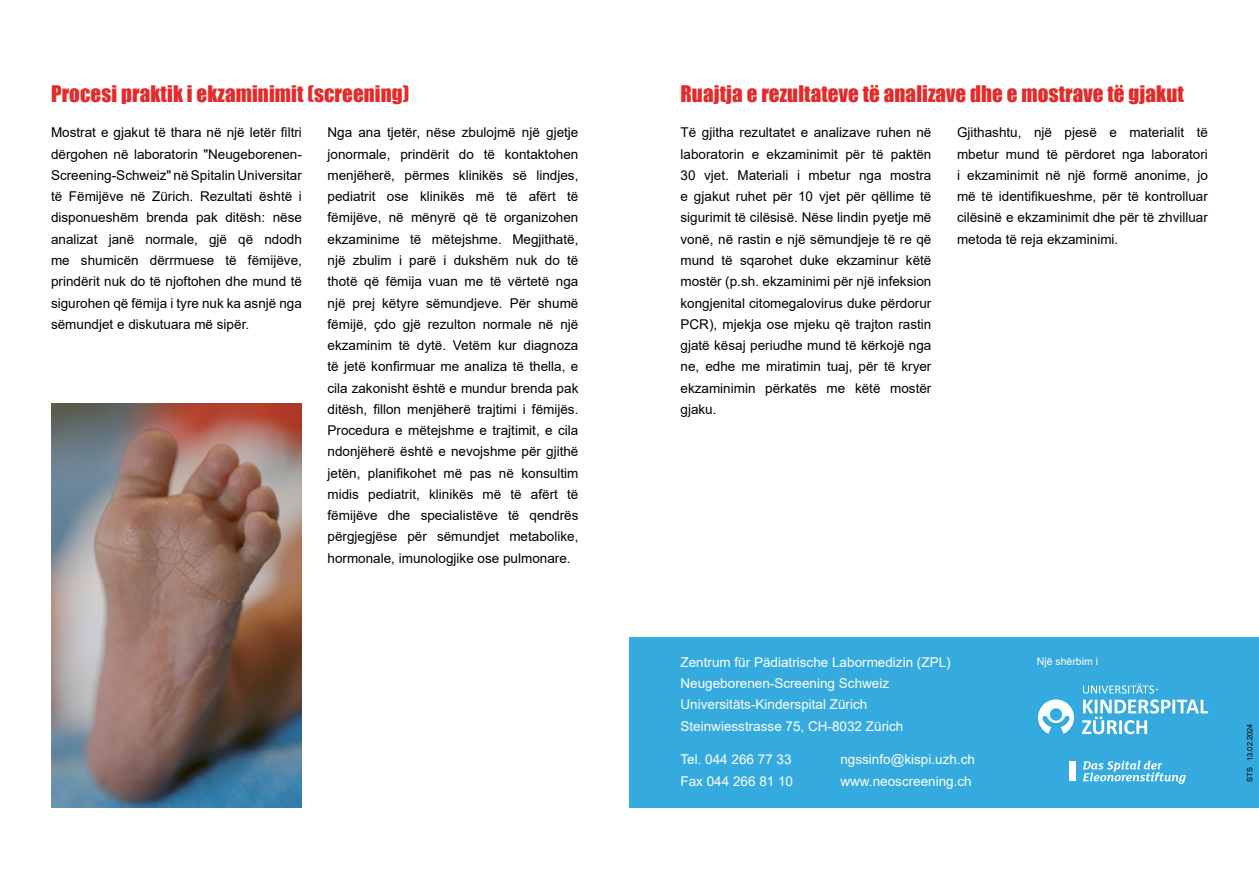
<style>
.page{position:relative;width:1259px;height:893px;background:#fff}
.page>*{position:absolute;margin:0;border:0;box-sizing:border-box;transform-origin:0 0}
.t1{font:21px "Impact";letter-spacing:.005em;color:#e42b2b}
.t2{font:13.5px/21.3px "Arial";color:#000;text-align:justify}
.t3{font:13.5px/21.3px "Arial";color:#fff}
.t4{font:10.5px "Arial";color:#fff}
.t5{font:7.5px "Arial";color:#000}
</style>
<div class="page">
<div style="left:629px;top:638px;width:630px;height:170px;background:#35aade"></div>
<div style="left:1069px;top:761px;width:7px;height:20px;background:#fff"></div>
<svg style="left:1083px;top:761px;width:103px;height:23px"></svg>
<svg style="left:1082px;top:683px;width:126px;height:51px"></svg>
<svg style="left:1038px;top:699px;width:36px;height:35px"></svg>
<img style="left:51px;top:404px;width:251px;height:403px">
<h1 class="t1" style="left:51px;top:77px;width:360px">Procesi praktik i ekzaminimit (screening)</h1>
<p class="t2" style="left:51px;top:122px;width:252px">Mostrat e gjakut të thara në një letër filtri dërgohen në laboratorin "Neugeborenen-Screening-Schweiz" në Spitalin Universitar të Fëmijëve në Zürich. Rezultati është i disponueshëm brenda pak ditësh: nëse analizat janë normale, gjë që ndodh me shumicën dërrmuese të fëmijëve, prindërit nuk do të njoftohen dhe mund të sigurohen që fëmija i tyre nuk ka asnjë nga sëmundjet e diskutuara më sipër.</p>
<p class="t2" style="left:327px;top:122px;width:252px">Nga ana tjetër, nëse zbulojmë një gjetje jonormale, prindërit do të kontaktohen menjëherë, përmes klinikës së lindjes, pediatrit ose klinikës më të afërt të fëmijëve, në mënyrë që të organizohen ekzaminime të mëtejshme. Megjithatë, një zbulim i parë i dukshëm nuk do të thotë që fëmija vuan me të vërtetë nga një prej këtyre sëmundjeve. Për shumë fëmijë, çdo gjë rezulton normale në një ekzaminim të dytë. Vetëm kur diagnoza të jetë konfirmuar me analiza të thella, e cila zakonisht është e mundur brenda pak ditësh, fillon menjëherë trajtimi i fëmijës.<br>Procedura e mëtejshme e trajtimit, e cila ndonjëherë është e nevojshme për gjithë jetën, planifikohet më pas në konsultim midis pediatrit, klinikës më të afërt të fëmijëve dhe specialistëve të qendrës përgjegjëse për sëmundjet metabolike, hormonale, imunologjike ose pulmonare.</p>
<h1 class="t1" style="left:680px;top:77px;width:505px">Ruajtja e rezultateve të analizave dhe e mostrave të gjakut</h1>
<p class="t2" style="left:680px;top:122px;width:252px">Të gjitha rezultatet e analizave ruhen në laboratorin e ekzaminimit për të paktën 30 vjet. Materiali i mbetur nga mostra e gjakut ruhet për 10 vjet për qëllime të sigurimit të cilësisë. Nëse lindin pyetje më vonë, në rastin e një sëmundjeje të re që mund të sqarohet duke ekzaminur këtë mostër (p.sh. ekzaminimi për një infeksion kongjenital citomegalovirus duke përdorur PCR), mjekja ose mjeku që trajton rastin gjatë kësaj periudhe mund të kërkojë nga ne, edhe me miratimin tuaj, për të kryer ekzaminimin përkatës me këtë mostër gjaku.</p>
<p class="t2" style="left:957px;top:122px;width:252px">Gjithashtu, një pjesë e materialit të mbetur mund të përdoret nga laboratori i ekzaminimit në një formë anonime, jo më të identifikueshme, për të kontrolluar cilësinë e ekzaminimit dhe për të zhvilluar metoda të reja ekzaminimi.</p>
<p class="t3" style="left:680px;top:651px;width:272px">Zentrum für Pädiatrische Labormedizin (ZPL)<br>Neugeborenen-Screening Schweiz Universitäts-Kinderspital Zürich Steinwiesstrasse 75, CH-8032 Zürich</p>
<p class="t3" style="left:680px;top:749px;width:114px">Tel. 044 266 77 33<br>Fax 044 266 81 10</p>
<p class="t3" style="left:840px;top:749px;width:136px">ngssinfo@kispi.uzh.ch</p>
<p class="t3" style="left:840px;top:770px;width:133px">www.neoscreening.ch</p>
<p class="t4" style="left:1036px;top:654px;width:63px">Një shërbim i</p>
<p class="t5" style="left:1244px;top:761px;width:39px;rotate:-90deg">13.02.2024</p>
<p class="t5" style="left:1244px;top:782px;width:16px;rotate:-90deg">STS</p>
</div>
